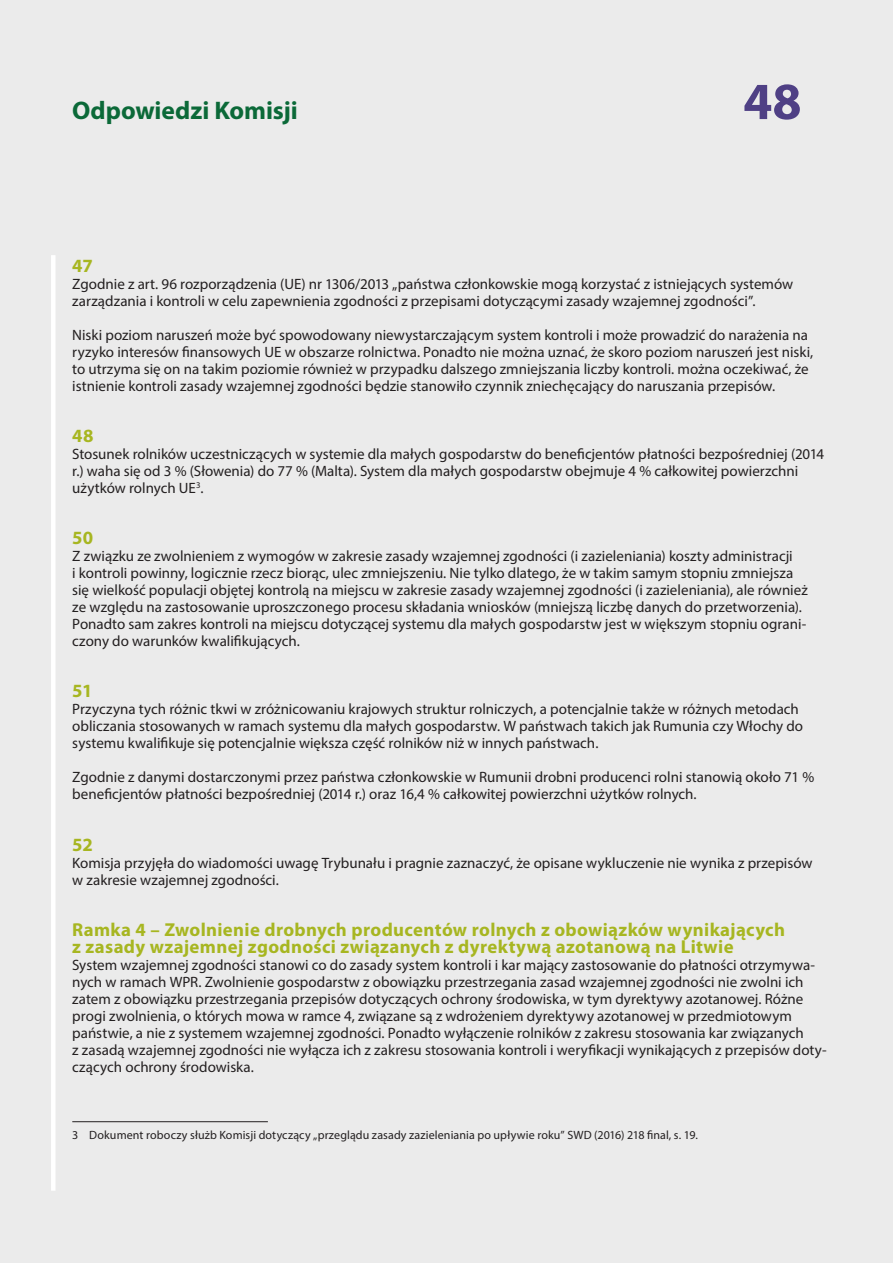
<style>
.page{position:relative;width:893px;height:1263px;background:#ebebeb}
.page>*{position:absolute;margin:0;border:0;box-sizing:border-box;transform-origin:0 0}
.t1{font:700 52.5px "Myriad Pro";color:#4f4085}
.t2{font:700 25.5px "Myriad Pro";letter-spacing:-.005em;color:#0b6938}
.K_03_-_REP_CHIFFRE{font:700 18.75px/17px "Myriad Pro";letter-spacing:.02em;color:#a7b621}
.K_04_-_REP_TEXTE_COU{font:15px/17px "Myriad Pro";color:#231f20}
.K_06_-_REP_FOOTNOTES{font:12px "Myriad Pro";letter-spacing:.01em;color:#231f20}
</style>
<div class="page">
<div style="left:51px;top:255px;width:5px;height:936px;background:#fff"></div>
<hr style="left:72px;top:1121px;width:196px;height:1px;background:#231f20">
<h2 class="t2" style="left:72px;top:96px;width:227px">Odpowiedzi Komisji</h2>
<h1 class="t1" style="left:743px;top:72px;width:60px">48</h1>
<p class="K_03_-_REP_CHIFFRE" style="left:72px;top:258px;width:22px">47</p>
<p class="K_04_-_REP_TEXTE_COU" style="left:72px;top:275px;width:722px">Zgodnie z art. 96 rozporządzenia (UE) nr 1306/2013 „państwa członkowskie mogą korzystać z istniejących systemów zarządzania i kontroli w celu zapewnienia zgodności z przepisami dotyczącymi zasady wzajemnej zgodności”.</p>
<p class="K_04_-_REP_TEXTE_COU" style="left:72px;top:326px;width:742px">Niski poziom naruszeń może być spowodowany niewystarczającym system kontroli i może prowadzić do narażenia na ryzyko interesów finansowych UE w obszarze rolnictwa. Ponadto nie można uznać, że skoro poziom naruszeń jest niski, to utrzyma się on na takim poziomie również w przypadku dalszego zmniejszania liczby kontroli. można oczekiwać, że istnienie kontroli zasady wzajemnej zgodności będzie stanowiło czynnik zniechęcający do naruszania przepisów.</p>
<p class="K_03_-_REP_CHIFFRE" style="left:72px;top:428px;width:23px">48</p>
<p class="K_04_-_REP_TEXTE_COU" style="left:72px;top:445px;width:753px">Stosunek rolników uczestniczących w systemie dla małych gospodarstw do beneficjentów płatności bezpośredniej (2014 r.) waha się od 3 % (Słowenia) do 77 % (Malta). System dla małych gospodarstw obejmuje 4 % całkowitej powierzchni użytków rolnych UE<sup>3</sup>.</p>
<p class="K_03_-_REP_CHIFFRE" style="left:72px;top:530px;width:23px">50</p>
<p class="K_04_-_REP_TEXTE_COU" style="left:72px;top:548px;width:737px">Z związku ze zwolnieniem z wymogów w zakresie zasady wzajemnej zgodności (i zazieleniania) koszty administracji<br>i kontroli powinny, logicznie rzecz biorąc, ulec zmniejszeniu. Nie tylko dlatego, że w takim samym stopniu zmniejsza się wielkość populacji objętej kontrolą na miejscu w zakresie zasady wzajemnej zgodności (i zazieleniania), ale również ze względu na zastosowanie uproszczonego procesu składania wniosków (mniejszą liczbę danych do przetworzenia).<br>Ponadto sam zakres kontroli na miejscu dotyczącej systemu dla małych gospodarstw jest w większym stopniu ograni&shy;czony do warunków kwalifikujących.</p>
<p class="K_03_-_REP_CHIFFRE" style="left:72px;top:683px;width:22px">51</p>
<p class="K_04_-_REP_TEXTE_COU" style="left:72px;top:701px;width:732px">Przyczyna tych różnic tkwi w zróżnicowaniu krajowych struktur rolniczych, a potencjalnie także w różnych metodach obliczania stosowanych w ramach systemu dla małych gospodarstw. W państwach takich jak Rumunia czy Włochy do systemu kwalifikuje się potencjalnie większa część rolników niż w innych państwach.</p>
<p class="K_04_-_REP_TEXTE_COU" style="left:72px;top:769px;width:743px">Zgodnie z danymi dostarczonymi przez państwa członkowskie w Rumunii drobni producenci rolni stanowią około 71 % beneficjentów płatności bezpośredniej (2014 r.) oraz 16,4 % całkowitej powierzchni użytków rolnych.</p>
<p class="K_03_-_REP_CHIFFRE" style="left:72px;top:836px;width:22px">52</p>
<p class="K_04_-_REP_TEXTE_COU" style="left:72px;top:854px;width:742px">Komisja przyjęła do wiadomości uwagę Trybunału i pragnie zaznaczyć, że opisane wykluczenie nie wynika z przepisów w zakresie wzajemnej zgodności.</p>
<p class="K_03_-_REP_CHIFFRE" style="left:72px;top:921px;width:714px">Ramka 4 – Zwolnienie drobnych producentów rolnych z obowiązków wynikających z zasady wzajemnej zgodności związanych z dyrektywą azotanową na Litwie</p>
<p class="K_04_-_REP_TEXTE_COU" style="left:72px;top:956px;width:756px">System wzajemnej zgodności stanowi co do zasady system kontroli i kar mający zastosowanie do płatności otrzymywa&shy;nych w ramach WPR. Zwolnienie gospodarstw z obowiązku przestrzegania zasad wzajemnej zgodności nie zwolni ich zatem z obowiązku przestrzegania przepisów dotyczących ochrony środowiska, w tym dyrektywy azotanowej. Różne progi zwolnienia, o których mowa w ramce 4, związane są z wdrożeniem dyrektywy azotanowej w przedmiotowym państwie, a nie z systemem wzajemnej zgodności. Ponadto wyłączenie rolników z zakresu stosowania kar związanych<br>z zasadą wzajemnej zgodności nie wyłącza ich z zakresu stosowania kontroli i weryfikacji wynikających z przepisów doty&shy;czących ochrony środowiska.</p>
<p class="K_06_-_REP_FOOTNOTES" style="left:72px;top:1127px;width:627px">3 Dokument roboczy służb Komisji dotyczący „przeglądu zasady zazieleniania po upływie roku” SWD (2016) 218 final, s. 19.</p>
</div>
